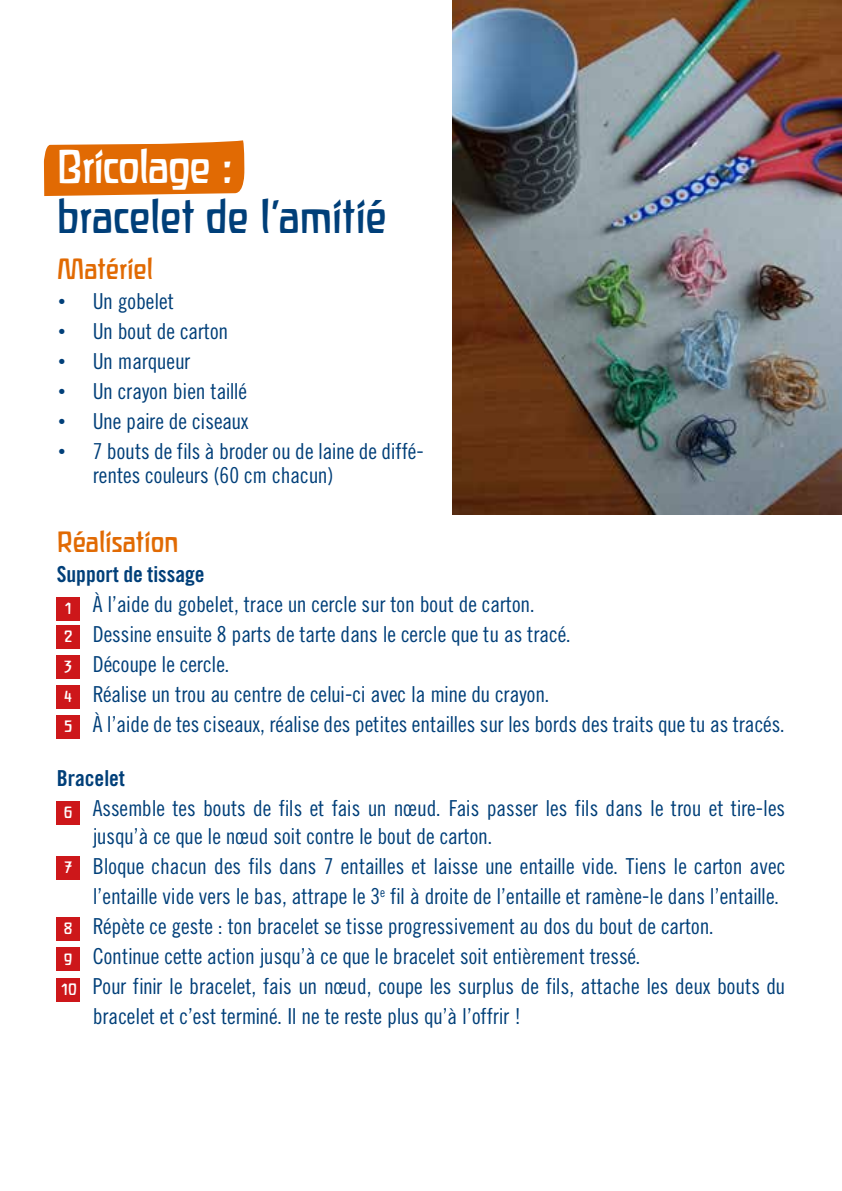
<style>
.page{position:relative;width:842px;height:1191px;background:#fff}
.page>*{position:absolute;margin:0;border:0;box-sizing:border-box;transform-origin:0 0}
.t1{font:500 48px "Liant";letter-spacing:-.005em;color:#003f79}
.t2{font:500 48px "Liant";letter-spacing:-.025em;color:#fff}
.t3{font:500 30px "Liant";letter-spacing:-.005em;color:#e16a03}
.t4{font:22px/30px "Traditionell Sans";color:#003f79}
.t5{font:700 22px "Traditionell Sans";color:#003f79}
.t6{font:500 16.8px/29.8px "Liant";color:#fff}
</style>
<div class="page">
<svg style="left:44px;top:140px;width:201px;height:56px"></svg>
<img style="left:453px;top:0;width:389px;height:514px">
<div style="left:57px;top:597px;width:23px;height:23px;background:#cd171a"></div>
<div style="left:57px;top:625px;width:23px;height:23px;background:#cd171a"></div>
<div style="left:57px;top:655px;width:23px;height:23px;background:#cd171a"></div>
<div style="left:57px;top:685px;width:23px;height:23px;background:#cd171a"></div>
<div style="left:57px;top:715px;width:23px;height:23px;background:#cd171a"></div>
<div style="left:57px;top:801px;width:23px;height:23px;background:#cd171a"></div>
<div style="left:57px;top:856px;width:23px;height:23px;background:#cd171a"></div>
<div style="left:57px;top:917px;width:23px;height:23px;background:#cd171a"></div>
<div style="left:57px;top:948px;width:23px;height:23px;background:#cd171a"></div>
<div style="left:57px;top:978px;width:23px;height:23px;background:#cd171a"></div>
<h1 class="t2" style="left:57px;top:142px;width:178px">Bricolage :</h1>
<h1 class="t1" style="left:57px;top:192px;width:332px">bracelet de l’amitié</h1>
<h2 class="t3" style="left:57px;top:253px;width:98px">Matériel</h2>
<p class="t4" style="left:57px;top:286px;width:119px">• Un gobelet</p>
<p class="t4" style="left:57px;top:316px;width:173px">• Un bout de carton</p>
<p class="t4" style="left:57px;top:346px;width:135px">• Un marqueur</p>
<p class="t4" style="left:57px;top:376px;width:192px">• Un crayon bien taillé</p>
<p class="t4" style="left:57px;top:406px;width:193px">• Une paire de ciseaux</p>
<p class="t4" style="left:93px;top:439px;width:332px;line-height:24px;text-indent:-36px">• 7 bouts de fils à broder ou de laine de diffé&shy;rentes couleurs (60 cm chacun)</p>
<h2 class="t3" style="left:57px;top:526px;width:123px">Réalisation</h2>
<p class="t5" style="left:57px;top:561px;width:150px">Support de tissage</p>
<p class="t4" style="left:57px;top:589px;width:480px">• À l’aide du gobelet, trace un cercle sur ton bout de carton.</p>
<p class="t4" style="left:57px;top:619px;width:516px">• Dessine ensuite 8 parts de tarte dans le cercle que tu as tracé.</p>
<p class="t4" style="left:57px;top:649px;width:175px">• Découpe le cercle.</p>
<p class="t4" style="left:57px;top:679px;width:495px">• Réalise un trou au centre de celui-ci avec la mine du crayon.</p>
<p class="t4" style="left:57px;top:709px;width:730px">• À l’aide de tes ciseaux, réalise des petites entailles sur les bords des traits que tu as tracés.</p>
<p class="t5" style="left:57px;top:765px;width:70px">Bracelet</p>
<p class="t4" style="left:93px;top:794px;width:694px;line-height:28px;text-indent:-36px">• Assemble tes bouts de fils et fais un nœud. Fais passer les fils dans le trou et tire-les jusqu’à ce que le nœud soit contre le bout de carton.</p>
<p class="t4" style="left:57px;top:851px;width:730px;text-align:right">• Bloque chacun des fils dans 7 entailles et laisse une entaille vide. Tiens le carton avec l’entaille vide vers le bas, attrape le 3<sup>e</sup> fil à droite de l’entaille et ramène-le dans l’entaille.</p>
<p class="t4" style="left:57px;top:911px;width:659px">• Répète ce geste : ton bracelet se tisse progressivement au dos du bout de carton.</p>
<p class="t4" style="left:57px;top:941px;width:586px">• Continue cette action jusqu’à ce que le bracelet soit entièrement tressé.</p>
<p class="t4" style="left:93px;top:971px;width:694px;text-indent:-36px">• Pour finir le bracelet, fais un nœud, coupe les surplus de fils, attache les deux bouts du bracelet et c’est terminé. Il ne te reste plus qu’à l’offrir !</p>
<p class="t6" style="left:64px;top:593px;width:10px;line-height:28.4px">1<br>2</p>
<p class="t6" style="left:64px;top:651px;width:10px;text-align:justify">3<br>4<br>5</p>
<p class="t6" style="left:64px;top:797px;width:10px">6</p>
<p class="t6" style="left:64px;top:852px;width:9px">7</p>
<p class="t6" style="left:61px;top:912px;width:17px;line-height:30.6px">8<br>9<br>10</p>
</div>
